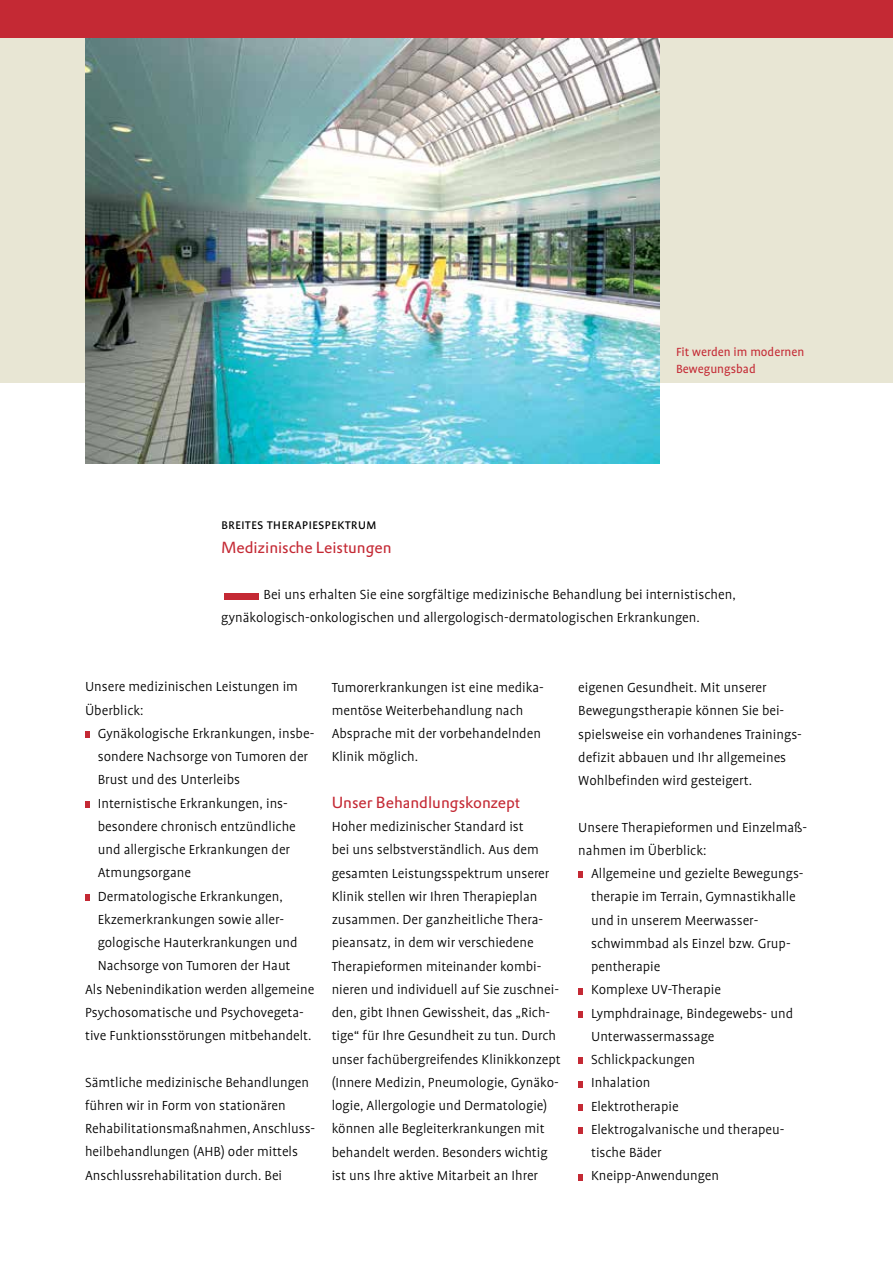
<style>
.page{position:relative;width:893px;height:1263px;background:#fff}
.page>*{position:absolute;margin:0;border:0;box-sizing:border-box;transform-origin:0 0}
.t1{font:15.75px "DTL Prokyon T";color:#c42934}
.t2{font:300 15px/23.2px "Profile";color:#000}
.t3{font:15px "Profile SC";color:#000}
.t4{font:13.5px/16.2px "Profile";color:#c42934}
</style>
<div class="page">
<div style="left:0;top:17px;width:893px;height:366px;background:#e8e6d4"></div>
<div style="left:0;top:0;width:893px;height:38px;background:#c42934"></div>
<div style="left:224px;top:593px;width:34px;height:6px;background:#c42934"></div>
<svg style="left:85px;top:731px;width:4px;height:7px"></svg>
<svg style="left:85px;top:801px;width:4px;height:6px"></svg>
<svg style="left:85px;top:894px;width:4px;height:6px"></svg>
<svg style="left:578px;top:872px;width:5px;height:6px"></svg>
<svg style="left:578px;top:988px;width:5px;height:6px"></svg>
<svg style="left:578px;top:1011px;width:5px;height:7px"></svg>
<svg style="left:578px;top:1058px;width:5px;height:6px"></svg>
<svg style="left:578px;top:1081px;width:5px;height:6px"></svg>
<svg style="left:578px;top:1104px;width:5px;height:7px"></svg>
<svg style="left:578px;top:1127px;width:5px;height:7px"></svg>
<svg style="left:578px;top:1174px;width:5px;height:6px"></svg>
<img style="left:85px;top:38px;width:574px;height:425px">
<p class="t4" style="left:676px;top:344px;width:130px">Fit werden im modernen<br>Bewegungsbad</p>
<p class="t3" style="left:221px;top:517px;width:157px">breites therapiespektrum</p>
<p class="t1" style="left:221px;top:537px;width:172px">Medizinische Leistungen</p>
<p class="t2" style="left:221px;top:583px;width:516px;text-indent:43px">Bei uns erhalten Sie eine sorgfältige medizinische Behandlung bei internistischen, gynäkologisch-onkologischen und allergologisch-dermatologischen Erkrankungen.</p>
<p class="t2" style="left:85px;top:675px;width:214px">Unsere medizinischen Leistungen im<br>Überblick:</p>
<p class="t2" style="left:98px;top:722px;width:218px">Gynäkologische Erkrankungen, insbe-</p>
<p class="t2" style="left:98px;top:745px;width:212px">sondere Nachsorge von Tumoren der</p>
<p class="t2" style="left:98px;top:768px;width:144px">Brust und des Unterleibs</p>
<p class="t2" style="left:98px;top:791px;width:192px">Internistische Erkrankungen, ins-</p>
<p class="t2" style="left:98px;top:815px;width:200px">besondere chronisch entzündliche</p>
<p class="t2" style="left:98px;top:838px;width:194px">und allergische Erkrankungen der</p>
<p class="t2" style="left:98px;top:861px;width:95px">Atmungsorgane</p>
<p class="t2" style="left:98px;top:884px;width:187px">Dermatologische Erkrankungen,</p>
<p class="t2" style="left:98px;top:908px;width:188px">Ekzemerkrankungen sowie aller-</p>
<p class="t2" style="left:98px;top:931px;width:201px">gologische Hauterkrankungen und</p>
<p class="t2" style="left:98px;top:954px;width:194px">Nachsorge von Tumoren der Haut</p>
<p class="t2" style="left:85px;top:977px;width:231px">Als Nebenindikation werden allgemeine</p>
<p class="t2" style="left:85px;top:1001px;width:220px">Psychosomatische und Psychovegeta-</p>
<p class="t2" style="left:85px;top:1024px;width:228px">tive Funktionsstörungen mitbehandelt.</p>
<p class="t2" style="left:85px;top:1070px;width:230px">Sämtliche medizinische Behandlungen führen wir in Form von stationären Rehabilitationsmaßnahmen, Anschluss&shy;heilbehandlungen (AHB) oder mittels Anschlussrehabilitation durch. Bei</p>
<p class="t2" style="left:332px;top:676px;width:212px">Tumorerkrankungen ist eine medika&shy;mentöse Weiterbehandlung nach<br>Absprache mit der vorbehandelnden<br>Klinik möglich.</p>
<p class="t1" style="left:332px;top:792px;width:190px">Unser Behandlungskonzept</p>
<p class="t2" style="left:332px;top:815px;width:231px">Hoher medizinischer Standard ist<br>bei uns selbstverständlich. Aus dem gesamten Leistungsspektrum unserer Klinik stellen wir Ihren Therapieplan zusammen. Der ganzheitliche Thera&shy;pieansatz, in dem wir verschiedene Therapieformen miteinander kombi&shy;nieren und individuell auf Sie zuschnei&shy;den, gibt Ihnen Gewissheit, das „Rich&shy;tige“ für Ihre Gesundheit zu tun. Durch unser fachübergreifendes Klinikkonzept (Innere Medizin, Pneumologie, Gynäko&shy;logie, Allergologie und Dermatologie) können alle Begleiterkrankungen mit behandelt werden. Besonders wichtig ist uns Ihre aktive Mitarbeit an Ihrer</p>
<p class="t2" style="left:578px;top:676px;width:225px">eigenen Gesundheit. Mit unserer Bewegungstherapie können Sie bei&shy;spielsweise ein vorhandenes Trainings&shy;defizit abbauen und Ihr allgemeines Wohlbefinden wird gesteigert.</p>
<p class="t2" style="left:578px;top:815px;width:230px">Unsere Therapieformen und Einzelmaß&shy;nahmen im Überblick:</p>
<p class="t2" style="left:591px;top:862px;width:213px">Allgemeine und gezielte Bewegungs&shy;therapie im Terrain, Gymnastikhalle und in unserem Meerwasser&shy;schwimmbad als Einzel bzw. Grup&shy;pentherapie<br>Komplexe UV-Therapie<br>Lymphdrainage, Bindegewebs- und<br>Unterwassermassage<br>Schlickpackungen<br>Inhalation<br>Elektrotherapie<br>Elektrogalvanische und therapeu&shy;tische Bäder<br>Kneipp-Anwendungen</p>
</div>
